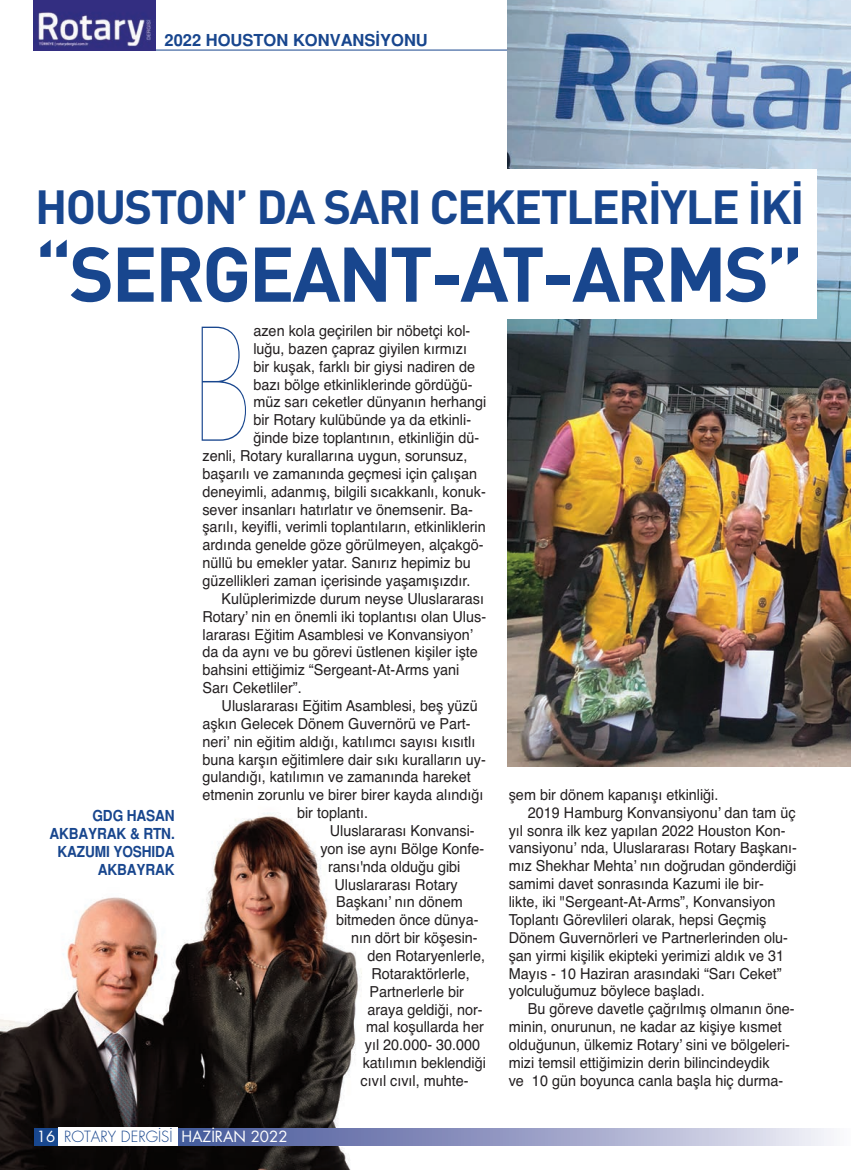
<style>
.page{position:relative;width:851px;height:1170px;background:#fff}
.page>*{position:absolute;margin:0;border:0;box-sizing:border-box;transform-origin:0 0}
.t1{font:300 147.9px "Elle Nova C Ultra";color:#18468e;scale:.8 1}
.t2{font:76.05px "DIM Bol";letter-spacing:-.035em;color:#18468e}
.t3{font:47.25px "DIM Bol";letter-spacing:-.035em;color:#18468e}
.t4{font:700 16.5px "Helveticam";color:#18468e}
.t5{font:15.15px "Helvetica";color:#231f20;scale:.95 1}
.t6{font:700 15.15px/18px "Helveticam";letter-spacing:-.01em;color:#18468e;text-align:right;scale:.9 1}
.t7{font:15px "Futura Bookm";color:#fff}
.s1{font-family:"Futura Lightm";color:#18468e}
</style>
<div class="page">
<img style="left:0;top:813px;width:457px;height:356px">
<hr style="left:34px;top:50px;width:816px;height:1px;background:#18468e">
<svg style="left:34px;top:1127px;width:797px;height:17px;background:#949cc2"></svg>
<div style="left:58px;top:1127px;width:120px;height:18px;background:#fff"></div>
<img style="left:34px;top:0;width:121px;height:50px">
<img style="left:507px;top:0;width:343px;height:766px">
<div style="left:482px;top:169px;width:334px;height:149px;background:#fff"></div>
<p class="t4" style="left:164px;top:30px;width:265px">2022 HOUSTON KONVANSİYONU</p>
<h3 class="t3" style="left:35px;top:176px;width:770px">HOUSTON’ DA SARI CEKETLERİYLE İKİ</h3>
<h2 class="t2" style="left:35px;top:224px;width:769px">“SERGEANT-AT-ARMS”</h2>
<p class="t6" style="left:49px;top:806px;width:141px">GDG HASAN<br>AKBAYRAK &amp; RTN.<br>KAZUMI YOSHIDA<br>AKBAYRAK</p>
<p class="t5" style="left:253px;top:322px;width:230px">azen kola geçirilen bir nöbetçi kol-</p>
<p class="t5" style="left:253px;top:340px;width:226px">luğu, bazen çapraz giyilen kırmızı</p>
<p class="t5" style="left:253px;top:357px;width:235px">bir kuşak, farklı bir giysi nadiren de</p>
<p class="t5" style="left:253px;top:375px;width:232px">bazı bölge etkinliklerinde gördüğü-</p>
<p class="t5" style="left:253px;top:393px;width:247px">müz sarı ceketler dünyanın herhangi</p>
<p class="t5" style="left:253px;top:411px;width:231px">bir Rotary kulübünde ya da etkinli-</p>
<p class="t5" style="left:253px;top:429px;width:239px">ğinde bize toplantının, etkinliğin dü-</p>
<p class="t5" style="left:202px;top:447px;width:280px">zenli, Rotary kurallarına uygun, sorunsuz,</p>
<p class="t5" style="left:202px;top:464px;width:290px">başarılı ve zamanında geçmesi için çalışan</p>
<p class="t5" style="left:202px;top:482px;width:300px">deneyimli, adanmış, bilgili sıcakkanlı, konuk-</p>
<p class="t5" style="left:202px;top:500px;width:286px">sever insanları hatırlatır ve önemsenir. Ba-</p>
<p class="t5" style="left:202px;top:518px;width:300px">şarılı, keyifli, verimli toplantıların, etkinliklerin</p>
<p class="t5" style="left:202px;top:536px;width:297px">ardında genelde göze görülmeyen, alçakgö-</p>
<p class="t5" style="left:202px;top:554px;width:284px">nüllü bu emekler yatar. Sanırız hepimiz bu</p>
<p class="t5" style="left:202px;top:572px;width:284px">güzellikleri zaman içerisinde yaşamışızdır.</p>
<p class="t5" style="left:222px;top:589px;width:278px">Kulüplerimizde durum neyse Uluslararası</p>
<p class="t5" style="left:202px;top:607px;width:300px">Rotary’ nin en önemli iki toplantısı olan Ulus-</p>
<p class="t5" style="left:202px;top:625px;width:286px">lararası Eğitim Asamblesi ve Konvansiyon’</p>
<p class="t5" style="left:202px;top:643px;width:291px">da da aynı ve bu görevi üstlenen kişiler işte</p>
<p class="t5" style="left:202px;top:661px;width:272px">bahsini ettiğimiz “Sergeant-At-Arms yani</p>
<p class="t5" style="left:202px;top:679px;width:106px">Sarı Ceketliler”.</p>
<p class="t5" style="left:222px;top:697px;width:271px">Uluslararası Eğitim Asamblesi, beş yüzü</p>
<p class="t5" style="left:202px;top:714px;width:284px">aşkın Gelecek Dönem Guvernörü ve Part-</p>
<p class="t5" style="left:202px;top:732px;width:289px">neri’ nin eğitim aldığı, katılımcı sayısı kısıtlı</p>
<p class="t5" style="left:202px;top:750px;width:300px">buna karşın eğitimlere dair sıkı kuralların uy-</p>
<p class="t5" style="left:202px;top:768px;width:284px">gulandığı, katılımın ve zamanında hareket</p>
<p class="t5" style="left:202px;top:786px;width:297px">etmenin zorunlu ve birer birer kayda alındığı</p>
<p class="t5" style="left:297px;top:804px;width:76px">bir toplantı.</p>
<p class="t5" style="left:330px;top:821px;width:154px">Uluslararası Konvansi-</p>
<p class="t5" style="left:320px;top:839px;width:174px">yon ise aynı Bölge Konfe-</p>
<p class="t5" style="left:328px;top:857px;width:141px">ransı'nda olduğu gibi</p>
<p class="t5" style="left:334px;top:875px;width:131px">Uluslararası Rotary</p>
<p class="t5" style="left:336px;top:893px;width:135px">Başkanı’ nın dönem</p>
<p class="t5" style="left:336px;top:911px;width:151px">bitmeden önce dünya-</p>
<p class="t5" style="left:351px;top:929px;width:135px">nın dört bir köşesin-</p>
<p class="t5" style="left:367px;top:946px;width:125px">den Rotaryenlerle,</p>
<p class="t5" style="left:371px;top:964px;width:105px">Rotaraktörlerle,</p>
<p class="t5" style="left:369px;top:982px;width:101px">Partnerlerle bir</p>
<p class="t5" style="left:367px;top:1000px;width:123px">araya geldiği, nor-</p>
<p class="t5" style="left:366px;top:1018px;width:125px">mal koşullarda her</p>
<p class="t5" style="left:365px;top:1036px;width:123px">yıl 20.000- 30.000</p>
<p class="t5" style="left:363px;top:1054px;width:131px">katılımın beklendiği</p>
<p class="t5" style="left:360px;top:1071px;width:115px">cıvıl cıvıl, muhte-</p>
<h1 class="t1" style="left:193px;top:306px;width:72px">B</h1>
<p class="t7" style="left:37px;top:1126px;width:252px">16 <span class="s1">ROTARY DERGİSİ</span> HAZİRAN 2022</p>
<p class="t5" style="left:508px;top:785px;width:222px">şem bir dönem kapanışı etkinliği.</p>
<p class="t5" style="left:528px;top:803px;width:283px">2019 Hamburg Konvansiyonu’ dan tam üç</p>
<p class="t5" style="left:508px;top:821px;width:293px">yıl sonra ilk kez yapılan 2022 Houston Kon-</p>
<p class="t5" style="left:508px;top:839px;width:305px">vansiyonu’ nda, Uluslararası Rotary Başkanı-</p>
<p class="t5" style="left:508px;top:857px;width:304px">mız Shekhar Mehta’ nın doğrudan gönderdiği</p>
<p class="t5" style="left:508px;top:875px;width:270px">samimi davet sonrasında Kazumi ile bir-</p>
<p class="t5" style="left:508px;top:892px;width:282px">likte, iki "Sergeant-At-Arms”, Konvansiyon</p>
<p class="t5" style="left:508px;top:910px;width:273px">Toplantı Görevlileri olarak, hepsi Geçmiş</p>
<p class="t5" style="left:508px;top:928px;width:295px">Dönem Guvernörleri ve Partnerlerinden olu-</p>
<p class="t5" style="left:508px;top:946px;width:291px">şan yirmi kişilik ekipteki yerimizi aldık ve 31</p>
<p class="t5" style="left:508px;top:964px;width:289px">Mayıs - 10 Haziran arasındaki “Sarı Ceket”</p>
<p class="t5" style="left:508px;top:982px;width:208px">yolculuğumuz böylece başladı.</p>
<p class="t5" style="left:528px;top:1000px;width:282px">Bu göreve davetle çağrılmış olmanın öne-</p>
<p class="t5" style="left:508px;top:1017px;width:289px">minin, onurunun, ne kadar az kişiye kısmet</p>
<p class="t5" style="left:508px;top:1035px;width:297px">olduğunun, ülkemiz Rotary’ sini ve bölgeleri-</p>
<p class="t5" style="left:508px;top:1053px;width:276px">mizi temsil ettiğimizin derin bilincindeydik</p>
<p class="t5" style="left:508px;top:1071px;width:290px">ve 10 gün boyunca canla başla hiç durma-</p>
</div>
